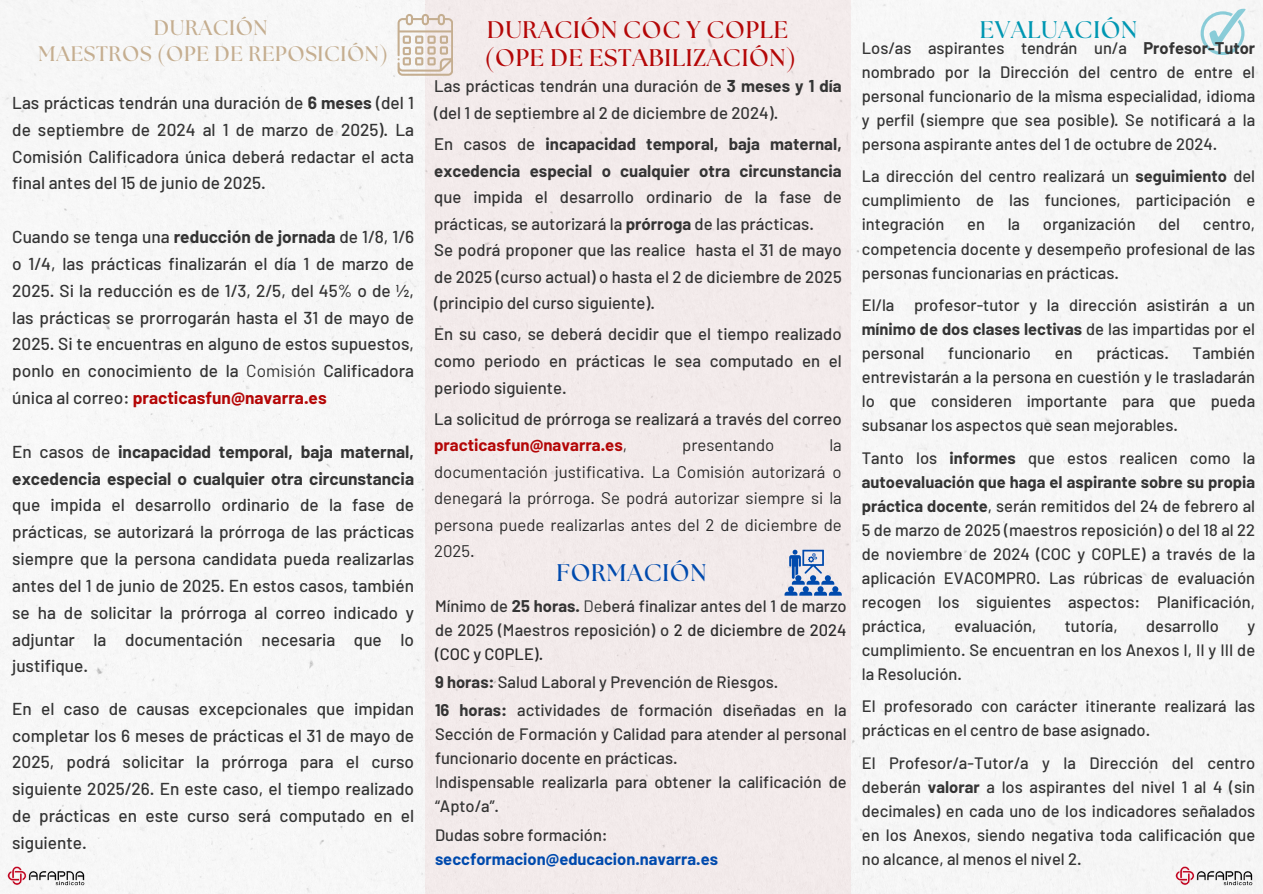
<style>
.page{position:relative;width:1263px;height:894px;background:#fff}
.page>*{position:absolute;margin:0;border:0;box-sizing:border-box;transform-origin:0 0}
.t1{font:700 24px/28.2px "The Seasons";letter-spacing:.03em;color:#b40707}
.t2{font:700 24px "The Seasons";letter-spacing:.03em;color:#0097b2}
.t3{font:700 24px "The Seasons";letter-spacing:.03em;color:#004aad}
.t4{font:700 21px/25.8px "The Seasons";letter-spacing:.03em;color:#c5ae90;text-align:center}
.t5{font:500 17.25px/26.8px "Barlow";color:#343434;text-align:justify}
.t6{font:500 16.8px/26.5px "Barlow";color:#343434}
.t7{font:16.8px/26.5px "Barlow";color:#2b2b2b;text-align:justify}
.t8{font:500 16.5px/24px "Barlow";color:#343434;text-align:justify}
.t9{font:700 16.5px/24px "Barlow";color:#004aad}
.s1{font-weight:700}
.s2{font-weight:400}
.s3{font-weight:700;color:#b40707}
.s4{font-weight:400;color:#2b2b2b}
.s5{color:#2b2b2b}
.s6{font-weight:500;color:#343434}
</style>
<div class="page">
<img style="left:0;top:0;width:1263px;height:893px">
<div style="left:425px;top:0;width:425px;height:893px;background:#f2eaea"></div>
<svg style="left:398px;top:14px;width:55px;height:62px"></svg>
<img style="left:0;top:859px;width:94px;height:34px">
<svg style="left:1201px;top:9px;width:44px;height:46px"></svg>
<svg style="left:784px;top:549px;width:58px;height:46px"></svg>
<img style="left:1168px;top:859px;width:95px;height:34px">
<p class="t4" style="left:38px;top:16px;width:351px">DURACIÓN<br>MAESTROS (OPE DE REPOSICIÓN)</p>
<p class="t5" style="left:12px;top:88px;width:403px">Las prácticas tendrán una duración de <span class="s1">6 meses</span> (del 1 de septiembre de 2024 al 1 de marzo de 2025). La Comisión Calificadora única deberá redactar el acta final antes del 15 de junio de 2025.</p>
<h1 class="t5" style="left:12px;top:223px;width:403px">Cuando se tenga una <span class="s1">reducción de jornada</span> de 1/8, 1/6 o 1/4, las prácticas finalizarán el día 1 de marzo de 2025. Si la reducción es de 1/3, 2/5, del 45% o de ½, las prácticas se prorrogarán hasta el 31 de mayo de 2025. Si te encuentras en alguno de estos supuestos, ponlo en conocimiento de la <span class="s2">Comisión</span> Calificadora única al correo: <span class="s3">practicasfun@navarra.es</span></h1>
<p class="t5" style="left:12px;top:437px;width:403px">En casos de <span class="s1">incapacidad temporal, baja maternal, excedencia especial o cualquier otra circunstancia </span>que impida el desarrollo ordinario de la fase de prácticas, se autorizará la prórroga de las prácticas siempre que la persona candidata pueda realizarlas antes del 1 de junio de 2025. En estos casos, también se ha de solicitar la prórroga al correo indicado y adjuntar la documentación necesaria que lo justifique.</p>
<h3 class="t5" style="left:12px;top:694px;width:403px">En el caso de causas excepcionales que impidan completar los 6 meses de prácticas el 31 de mayo de 2025, podrá solicitar la prórroga para el curso siguiente 2025/26. En este caso, el tiempo realizado de prácticas en este curso será computado en el siguiente.</h3>
<h3 class="t1" style="left:485px;top:16px;width:312px">DURACIÓN COC Y COPLE (OPE DE ESTABILIZACIÓN)</h3>
<h1 class="t6" style="left:434px;top:72px;width:409px">Las prácticas tendrán una duración de <span class="s1">3 meses y 1 día </span>(del 1 de septiembre al 2 de diciembre de 2024).</h1>
<h3 class="t6" style="left:434px;top:130px;width:409px">En casos de <span class="s1">incapacidad temporal, baja maternal, excedencia especial o cualquier otra circunstancia </span>que impida el desarrollo ordinario de la fase de prácticas, se autorizará la <span class="s1">prórroga</span> de las prácticas.<br>Se podrá proponer que las realice hasta el 31 de mayo de 2025 (curso actual) o hasta el 2 de diciembre de 2025 (principio del curso siguiente).</h3>
<h3 class="t6" style="left:434px;top:320px;width:409px;text-align:justify">En su caso, se deberá decidir que el tiempo realizado como periodo en prácticas le sea computado en el periodo siguiente.</h3>
<h3 class="t6" style="left:434px;top:404px;width:409px">La solicitud de prórroga se realizará a través del correo <span class="s3">practicasfun@navarra.es</span><span class="s4">,</span></h3>
<h3 class="t7" style="left:434px;top:431px;width:409px;text-indent:395px">la documentación justificativa. La Comisión autorizará o denegará la prórroga. Se podrá autorizar siempre si la persona puede realizarlas antes del 2 de diciembre de 2025.</h3>
<h3 class="t7" style="left:682px;top:431px;width:94px">presentando</h3>
<h3 class="t3" style="left:557px;top:561px;width:151px">FORMACIÓN</h3>
<p class="t8" style="left:435px;top:593px;width:413px">Mínimo de <span class="s1">25 horas.</span> <span class="s2">De</span>berá finalizar antes del 1 de marzo de 2025 (Maestros reposición) o <span class="s5">2 de diciembre de 2024 (COC y COPLE).</span></p>
<p class="t8" style="left:435px;top:669px;width:345px"><span class="s1">9 horas:</span> Salud Laboral y Prevención de Riesgos.</p>
<h1 class="t8" style="left:435px;top:697px;width:413px"><span class="s1">16 horas:</span> actividades de formación diseñadas en la Sección de Formación y Calidad para atender al personal funcionario docente en prácticas.</h1>
<h3 class="t8" style="left:435px;top:769px;width:413px"><span class="s2">I</span>ndispensable realizarla para obtener la calificación de “Apto/a”.</h3>
<h3 class="t9" style="left:435px;top:821px;width:284px"><span class="s6">Dudas sobre formación: </span>seccformacion@educacion.navarra.es</h3>
<h3 class="t2" style="left:980px;top:18px;width:159px">EVALUACIÓN</h3>
<p class="t8" style="left:862px;top:35px;width:395px">Los/as aspirantes tendrán un/a <span class="s1">Profesor-Tutor </span>nombrado por la Dirección del centro de entre el personal funcionario de la misma especialidad, idioma y perfil (siempre que sea posible). Se notificará a la persona aspirante antes del 1 de octubre de 2024.</p>
<p class="t8" style="left:862px;top:164px;width:395px">La dirección del centro realizará un <span class="s1">seguimiento</span> del cumplimiento de las funciones, participación e integración</p>
<p class="t8" style="left:967px;top:212px;width:19px">en</p>
<p class="t8" style="left:1008px;top:212px;width:14px">la</p>
<p class="t8" style="left:1043px;top:212px;width:94px">organización</p>
<p class="t8" style="left:1158px;top:212px;width:23px">del</p>
<p class="t8" style="left:862px;top:212px;width:395px;text-indent:341px">centro, competencia docente y desempeño profesional de las personas funcionarias en prácticas.</p>
<h3 class="t8" style="left:862px;top:292px;width:395px">El/la profesor-tutor y la dirección asistirán a un <span class="s1">mínimo de dos clases lectivas</span> de las impartidas por el personal</h3>
<h3 class="t8" style="left:862px;top:340px;width:395px;text-indent:331px">También entrevistarán a la persona en cuestión y le trasladarán lo que consideren importante para que pueda subsanar los aspectos que sean mejorables.</h3>
<p class="t8" style="left:862px;top:445px;width:395px">Tanto los <span class="s1">informes</span> que estos realicen como la <span class="s1">autoevaluación que haga el aspirante sobre su propia práctica docente</span>, serán remitidos del 24 de febrero al 5 de marzo de 2025 (maestros reposición) o del 18 al 22 de noviembre de 2024 (COC y COPLE) a través de la aplicación EVACOMPRO. Las rúbricas de evaluación recogen los siguientes aspectos: Planificación, práctica,</p>
<h3 class="t8" style="left:948px;top:340px;width:84px">funcionario</h3>
<h3 class="t8" style="left:1055px;top:340px;width:19px">en</h3>
<h3 class="t8" style="left:1096px;top:340px;width:74px">prácticas.</h3>
<p class="t8" style="left:954px;top:613px;width:84px">evaluación,</p>
<p class="t8" style="left:1065px;top:613px;width:54px">tutoría,</p>
<p class="t8" style="left:1146px;top:613px;width:74px">desarrollo</p>
<p class="t8" style="left:862px;top:613px;width:395px;text-indent:385px">y cumplimiento. Se encuentran en los Anexos I, II y III de la Resolución.</p>
<h2 class="t8" style="left:862px;top:693px;width:395px">El profesorado con carácter itinerante realizará las prácticas en el centro de base asignado.</h2>
<h3 class="t8" style="left:862px;top:750px;width:395px">El Profesor/a-Tutor/a y la Dirección del centro deberán <span class="s1">valorar</span> a los aspirantes del nivel 1 al 4 (sin decimales) en cada uno de los indicadores señalados en los Anexos, siendo negativa toda calificación que no alcance, al menos el nivel 2.</h3>
</div>
